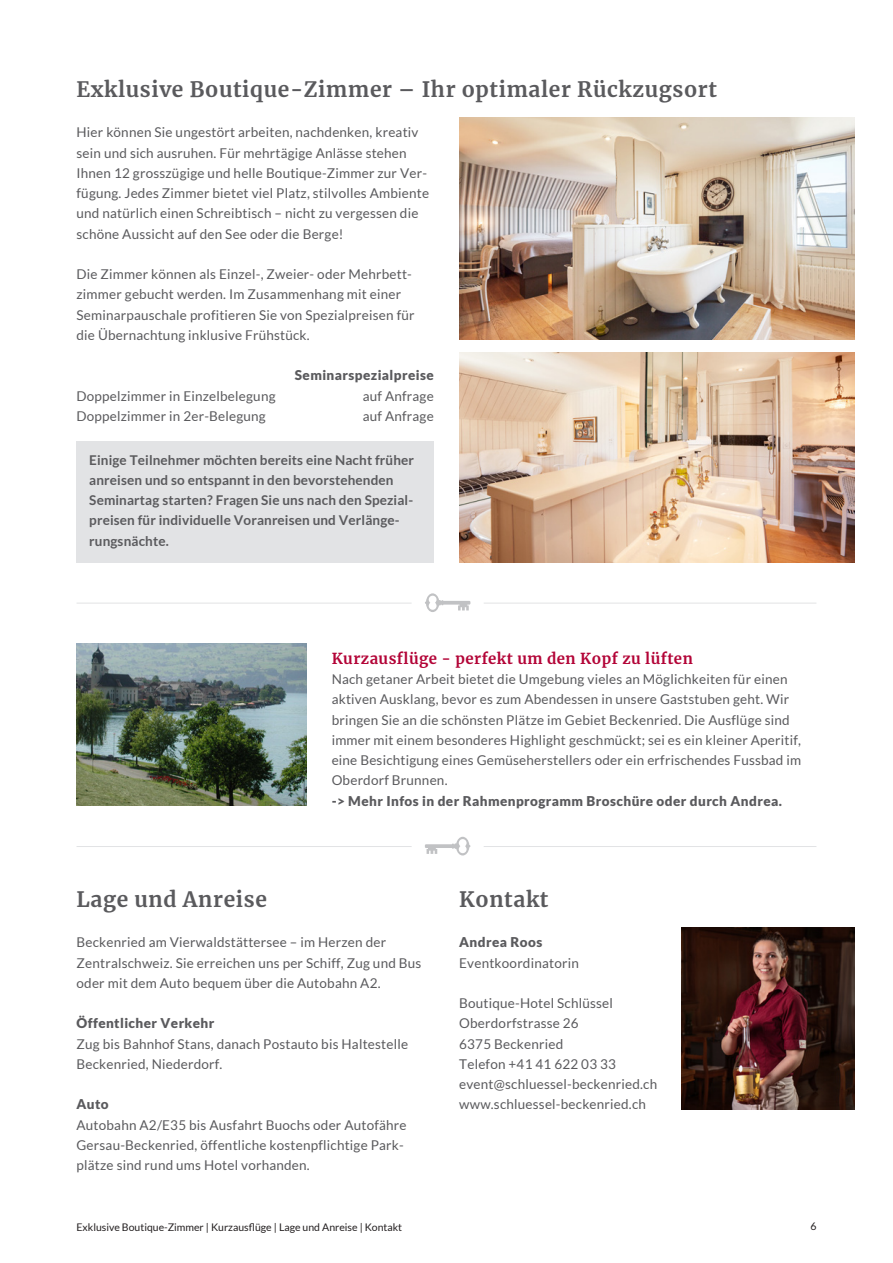
<style>
.page{position:relative;width:893px;height:1263px;background:#fff}
.page>*{position:absolute;margin:0;border:0;box-sizing:border-box;transform-origin:0 0}
.t1{font:700 21px "Merriweather";letter-spacing:.03em;color:#5a5a5d}
.t2{font:700 15px "Merriweather";letter-spacing:.03em;color:#b30437}
.t3{font:13.5px/20.2px "Lato";letter-spacing:.015em;color:#5a5a5d}
.t4{font:700 13.5px/20.2px "Lato";letter-spacing:.01em;color:#5a5a5d}
.t5{font:900 13.5px "Lato";letter-spacing:.03em;color:#5a5a5d}
.t6{font:10.5px "Lato";color:#231f20}
</style>
<div class="page">
<img style="left:459px;top:353px;width:396px;height:210px">
<img style="left:459px;top:117px;width:396px;height:223px">
<div style="left:77px;top:441px;width:357px;height:122px;background:#e2e3e5"></div>
<img style="left:681px;top:927px;width:174px;height:182px">
<img style="left:77px;top:644px;width:229px;height:162px">
<hr style="left:77px;top:603px;width:335px;height:1px;background:#e2e3e5">
<hr style="left:77px;top:846px;width:335px;height:1px;background:#e2e3e5">
<hr style="left:484px;top:603px;width:332px;height:1px;background:#e2e3e5">
<hr style="left:484px;top:846px;width:332px;height:1px;background:#e2e3e5">
<svg style="left:425px;top:593px;width:45px;height:19px"></svg>
<svg style="left:425px;top:837px;width:45px;height:18px"></svg>
<h1 class="t1" style="left:77px;top:75px;width:642px">Exklusive Boutique-Zimmer – Ihr optimaler Rückzugsort</h1>
<p class="t3" style="left:77px;top:122px;width:354px">Hier können Sie ungestört arbeiten, nachdenken, kreativ sein und sich ausruhen. Für mehrtägige Anlässe stehen Ihnen 12 grosszügige und helle Boutique-Zimmer zur Ver&shy;fügung. Jedes Zimmer bietet viel Platz, stilvolles Ambiente und natürlich einen Schreibtisch – nicht zu vergessen die schöne Aussicht auf den See oder die Berge!</p>
<p class="t3" style="left:77px;top:264px;width:339px">Die Zimmer können als Einzel-, Zweier- oder Mehrbett&shy;zimmer gebucht werden. Im Zusammenhang mit einer Seminarpauschale profitieren Sie von Spezialpreisen für die Übernachtung inklusive Frühstück.</p>
<p class="t5" style="left:295px;top:367px;width:140px">Seminarspezialpreise</p>
<p class="t3" style="left:77px;top:385px;width:201px">Doppelzimmer in Einzelbelegung</p>
<p class="t3" style="left:363px;top:385px;width:73px">auf Anfrage</p>
<p class="t3" style="left:77px;top:406px;width:191px">Doppelzimmer in 2er-Belegung</p>
<p class="t3" style="left:363px;top:406px;width:73px">auf Anfrage</p>
<p class="t4" style="left:89px;top:449px;width:326px">Einige Teilnehmer möchten bereits eine Nacht früher anreisen und so entspannt in den bevorstehenden Seminartag starten? Fragen Sie uns nach den Spezial&shy;preisen für individuelle Voranreisen und Verlänge&shy;rungsnächte.</p>
<p class="t2" style="left:332px;top:648px;width:363px">Kurzausflüge - perfekt um den Kopf zu lüften</p>
<p class="t3" style="left:332px;top:669px;width:471px">Nach getaner Arbeit bietet die Umgebung vieles an Möglichkeiten für einen aktiven Ausklang, bevor es zum Abendessen in unsere Gaststuben geht. Wir bringen Sie an die schönsten Plätze im Gebiet Beckenried. Die Ausflüge sind immer mit einem besonderes Highlight geschmückt; sei es ein kleiner Aperitif, eine Besichtigung eines Gemüseherstellers oder ein erfrischendes Fussbad im Oberdorf Brunnen.</p>
<p class="t5" style="left:332px;top:793px;width:452px">-&gt; Mehr Infos in der Rahmenprogramm Broschüre oder durch Andrea.</p>
<h1 class="t1" style="left:77px;top:885px;width:192px">Lage und Anreise</h1>
<p class="t3" style="left:77px;top:932px;width:346px">Beckenried am Vierwaldstättersee – im Herzen der<br>Zentralschweiz. Sie erreichen uns per Schiff, Zug und Bus oder mit dem Auto bequem über die Autobahn A2.</p>
<p class="t5" style="left:77px;top:1015px;width:139px">Öffentlicher Verkehr</p>
<p class="t3" style="left:77px;top:1033px;width:333px">Zug bis Bahnhof Stans, danach Postauto bis Haltestelle<br>Beckenried, Niederdorf.</p>
<p class="t5" style="left:77px;top:1096px;width:34px">Auto</p>
<p class="t3" style="left:77px;top:1114px;width:332px">Autobahn A2/E35 bis Ausfahrt Buochs oder Autofähre<br>Gersau-Beckenried, öffentliche kostenpflichtige Park&shy;plätze sind rund ums Hotel vorhanden.</p>
<h1 class="t1" style="left:459px;top:885px;width:91px">Kontakt</h1>
<p class="t5" style="left:459px;top:934px;width:85px">Andrea Roos</p>
<p class="t3" style="left:459px;top:952px;width:121px">Eventkoordinatorin</p>
<p class="t3" style="left:459px;top:993px;width:199px">Boutique-Hotel Schlüssel<br>Oberdorfstrasse 26<br>6375 Beckenried<br>Telefon +41 41 622 03 33 event@schluessel-beckenried.ch www.schluessel-beckenried.ch</p>
<p class="t6" style="left:77px;top:1221px;width:327px">Exklusive Boutique-Zimmer | Kurzausflüge | Lage und Anreise | Kontakt</p>
<p class="t6" style="left:810px;top:1220px;width:8px">6</p>
</div>
